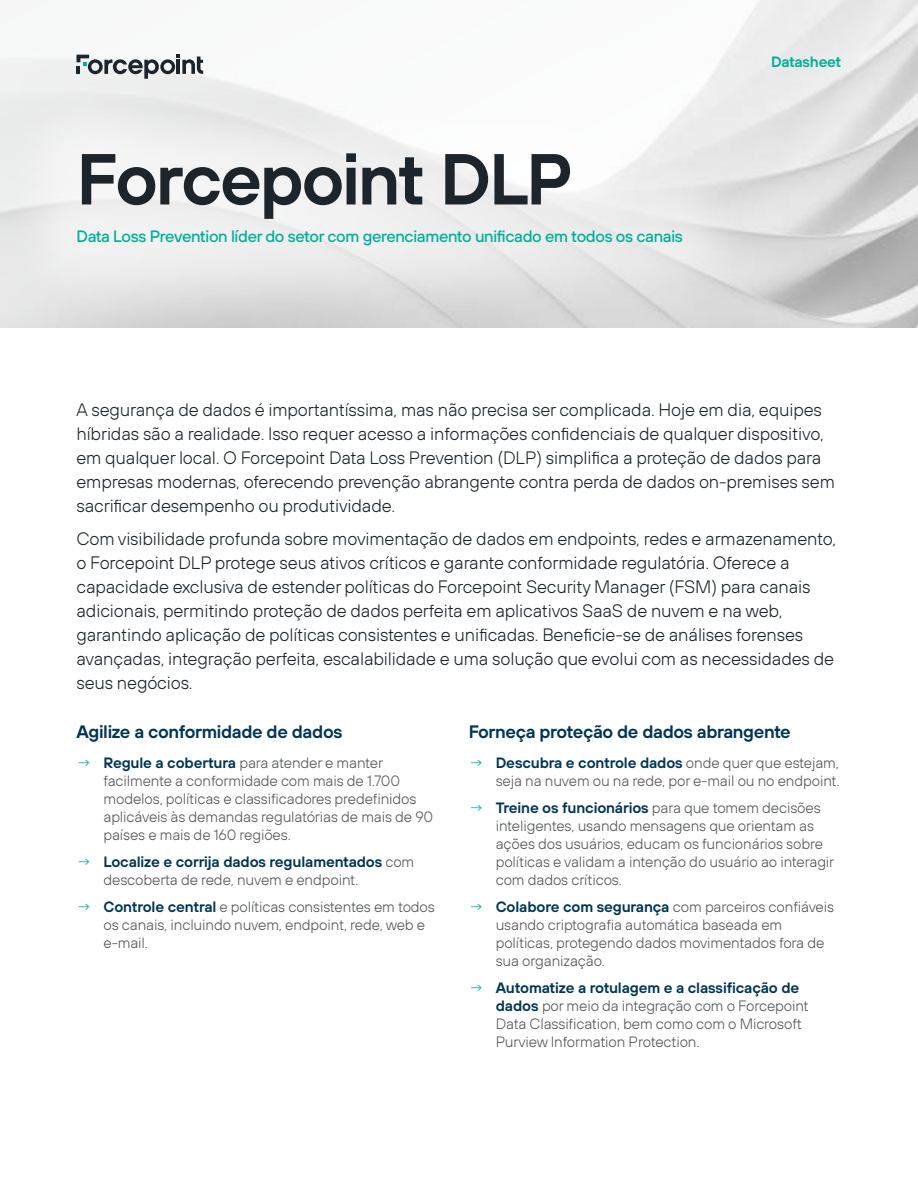
<style>
.page{position:relative;width:918px;height:1188px;background:#fff}
.page>*{position:absolute;margin:0;border:0;box-sizing:border-box;transform-origin:0 0}
.t1{font:600 72px "FP Sans";letter-spacing:-.035em;color:#1d252c}
.t2{font:300 18px/24px "FP Sans";letter-spacing:-.01em;color:#1d252c}
.t3{font:600 18px "FP Sans";letter-spacing:-.02em;color:#003654}
.t4{font:500 16.5px "FP Sans";letter-spacing:-.02em;color:#00af9a}
.t5{font:300 15px/18px "FP Sans";letter-spacing:-.01em;color:#53575a}
.t6{font:600 15px/18px "FP Sans";letter-spacing:-.01em;color:#003654}
.t7{font:600 15px "FP Sans";letter-spacing:-.015em;color:#00af9a}
.s1{color:#00af9a}
.s2{font-weight:600;color:#003654}
.s3{font-weight:300;color:#00af9a}
.s4{font-weight:300;color:#53575a}
</style>
<div class="page">
<svg style="left:0;top:0;width:918px;height:328px"></svg>
<div style="left:1px;top:75px;width:758px;height:246px;background:#fff;opacity:.54"></div>
<svg style="left:76px;top:55px;width:127px;height:24px"></svg>
<h1 class="t1" style="left:76px;top:132px;width:498px">Forcepoint DLP</h1>
<p class="t4" style="left:76px;top:226px;width:608px">Data Loss Prevention líder do setor com gerenciamento unificado em todos os canais</p>
<p class="t7" style="left:771px;top:52px;width:72px">Datasheet</p>
<p class="t2" style="left:76px;top:397px;width:760px">A segurança de dados é importantíssima, mas não precisa ser complicada. Hoje em dia, equipes híbridas são a realidade. Isso requer acesso a informações confidenciais de qualquer dispositivo, em qualquer local. O Forcepoint Data Loss Prevention (DLP) simplifica a proteção de dados para empresas modernas, oferecendo prevenção abrangente contra perda de dados on-premises sem sacrificar desempenho ou produtividade.</p>
<p class="t2" style="left:76px;top:526px;width:761px">Com visibilidade profunda sobre movimentação de dados em endpoints, redes e armazenamento, o Forcepoint DLP protege seus ativos críticos e garante conformidade regulatória. Oferece a capacidade exclusiva de estender políticas do Forcepoint Security Manager (FSM) para canais adicionais, permitindo proteção de dados perfeita em aplicativos SaaS de nuvem e na web, garantindo aplicação de políticas consistentes e unificadas. Beneficie-se de análises forenses avançadas, integração perfeita, escalabilidade e uma solução que evolui com as necessidades de seus negócios.</p>
<p class="t3" style="left:76px;top:720px;width:268px">Agilize a conformidade de dados</p>
<p class="t5" style="left:103px;top:753px;width:331px;text-indent:-27px"><span class="s1">→</span> <span class="s2">Regule a cobertura</span> para atender e manter facilmente a conformidade com mais de 1.700 modelos, políticas e classificadores predefinidos aplicáveis às demandas regulatórias de mais de 90 países e mais de 160 regiões.</p>
<p class="t6" style="left:103px;top:852px;width:312px;text-indent:-27px"><span class="s3">→</span> Localize e corrija dados regulamentados <span class="s4">com descoberta de rede, nuvem e endpoint.</span></p>
<p class="t5" style="left:103px;top:897px;width:333px;text-indent:-27px"><span class="s1">→</span> <span class="s2">Controle central</span> e políticas consistentes em todos os canais, incluindo nuvem, endpoint, rede, web e e-mail.</p>
<p class="t3" style="left:469px;top:720px;width:324px">Forneça proteção de dados abrangente</p>
<p class="t5" style="left:469px;top:753px;width:372px;text-align:right"><span class="s1">→</span> <span class="s2">Descubra e controle dados</span> onde quer que estejam, seja na nuvem ou na rede, por e-mail ou no endpoint.</p>
<p class="t5" style="left:496px;top:798px;width:340px;text-indent:-27px"><span class="s1">→</span> <span class="s2">Treine os funcionários</span> para que tomem decisões inteligentes, usando mensagens que orientam as ações dos usuários, educam os funcionários sobre políticas e validam a intenção do usuário ao interagir com dados críticos.</p>
<p class="t5" style="left:496px;top:897px;width:340px;text-indent:-27px"><span class="s1">→</span> <span class="s2">Colabore com segurança</span> com parceiros confiáveis usando criptografia automática baseada em políticas, protegendo dados movimentados fora de sua organização.</p>
<p class="t5" style="left:496px;top:978px;width:314px;text-indent:-27px"><span class="s1">→</span> <span class="s2">Automatize a rotulagem e a classificação de dados</span> por meio da integração com o Forcepoint Data Classification, bem como com o Microsoft Purview Information Protection.</p>
</div>
